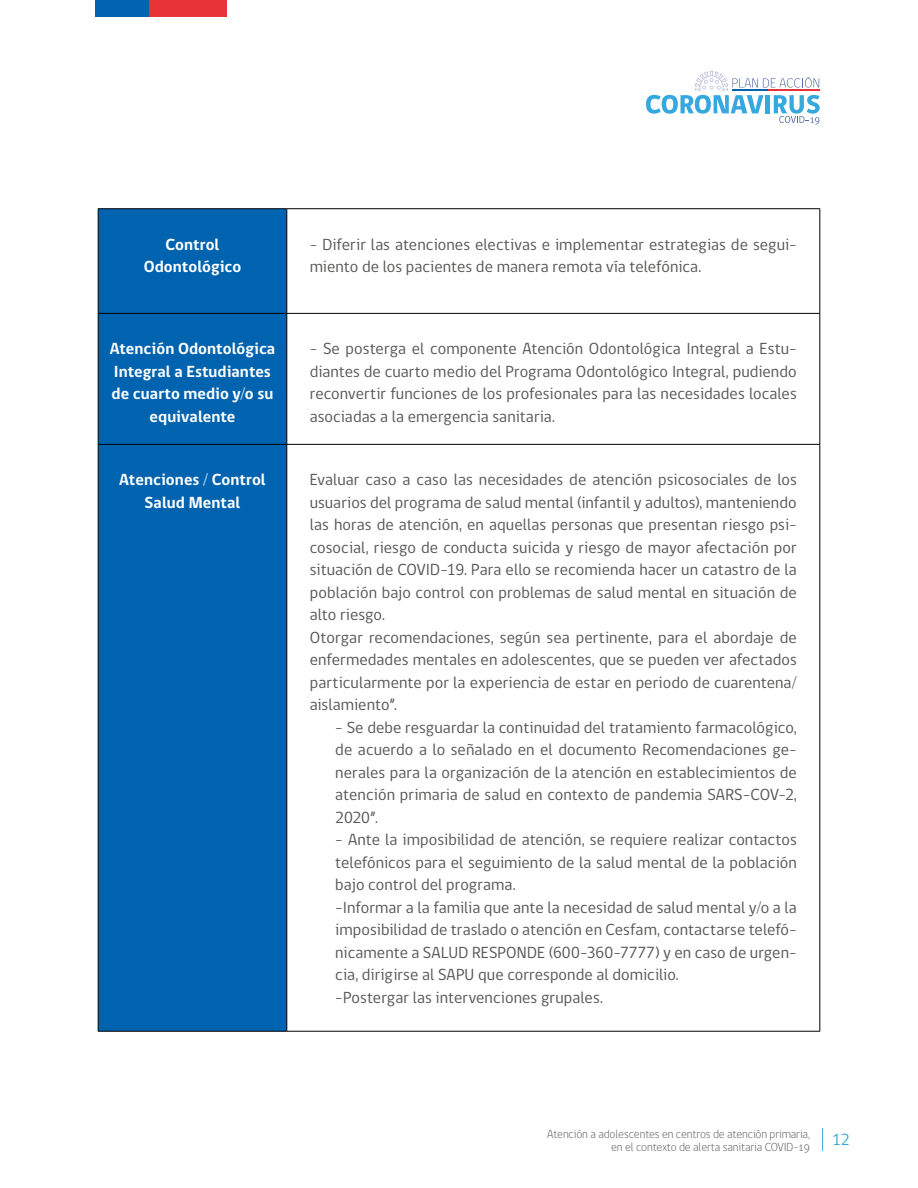
<style>
.page{position:relative;width:918px;height:1188px;background:#fff}
.page>*{position:absolute;margin:0;border:0;box-sizing:border-box;transform-origin:0 0}
.t1{font:16.5px/22.5px "gob CL";letter-spacing:.005em;color:#575756}
.t2{font:700 16.5px/22.5px "gob CL";letter-spacing:.005em;color:#fff;text-align:center}
.t3{font:16.5px "gob CL";color:#36a8e0}
.t4{font:300 12px/13.5px "gob CL";letter-spacing:-.01em;color:#575756;text-align:right}
</style>
<div class="page">
<svg style="left:822px;top:1128px;width:1px;height:23px"></svg>
<div style="left:95px;top:0;width:54px;height:16px;background:#0063b0"></div>
<div style="left:149px;top:0;width:78px;height:16px;background:#e83338"></div>
<svg style="left:646px;top:71px;width:174px;height:54px"></svg>
<div style="left:99px;top:209px;width:187px;height:822px;background:#0063af"></div>
<hr style="left:98px;top:208px;width:189px;height:1px;background:#000">
<hr style="left:287px;top:208px;width:533px;height:1px;background:#000">
<hr style="left:286px;top:209px;width:1px;height:104px;background:#000">
<hr style="left:98px;top:313px;width:189px;height:1px;background:#000">
<hr style="left:287px;top:313px;width:533px;height:1px;background:#000">
<hr style="left:286px;top:314px;width:1px;height:130px;background:#000">
<hr style="left:98px;top:444px;width:189px;height:1px;background:#000">
<hr style="left:287px;top:444px;width:533px;height:1px;background:#000">
<hr style="left:286px;top:445px;width:1px;height:586px;background:#000">
<hr style="left:98px;top:1031px;width:189px;height:1px;background:#000">
<hr style="left:287px;top:1031px;width:533px;height:1px;background:#000">
<hr style="left:98px;top:209px;width:1px;height:104px;background:#000">
<hr style="left:819px;top:209px;width:1px;height:104px;background:#000">
<hr style="left:98px;top:314px;width:1px;height:130px;background:#000">
<hr style="left:819px;top:314px;width:1px;height:130px;background:#000">
<hr style="left:98px;top:445px;width:1px;height:586px;background:#000">
<hr style="left:819px;top:445px;width:1px;height:586px;background:#000">
<p class="t2" style="left:144px;top:233px;width:99px">Control<br>Odontológico</p>
<p class="t1" style="left:310px;top:233px;width:489px">- Diferir las atenciones electivas e implementar estrategias de segui&shy;miento de los pacientes de manera remota vía telefónica.</p>
<p class="t2" style="left:110px;top:338px;width:167px">Atención Odontológica<br>Integral a Estudiantes de cuarto medio y/o su equivalente</p>
<p class="t1" style="left:310px;top:338px;width:489px;text-align:justify">- Se posterga el componente Atención Odontológica Integral a Estu&shy;diantes de cuarto medio del Programa Odontológico Integral, pudiendo reconvertir funciones de los profesionales para las necesidades locales asociadas a la emergencia sanitaria.</p>
<p class="t2" style="left:119px;top:469px;width:148px">Atenciones / Control<br>Salud Mental</p>
<p class="t1" style="left:310px;top:469px;width:489px">Evaluar caso a caso las necesidades de atención psicosociales de los usuarios del programa de salud mental (infantil y adultos), manteniendo las horas de atención, en aquellas personas que presentan riesgo psi&shy;cosocial, riesgo de conducta suicida y riesgo de mayor afectación por situación de COVID-19. Para ello se recomienda hacer un catastro de la población bajo control con problemas de salud mental en situación de alto riesgo.<br>Otorgar recomendaciones, según sea pertinente, para el abordaje de enfermedades mentales en adolescentes, que se pueden ver afectados particularmente por la experiencia de estar en periodo de cuarentena/ aislamiento”.</p>
<p class="t1" style="left:335px;top:716px;width:463px;text-align:justify">- Se debe resguardar la continuidad del tratamiento farmacológico, de acuerdo a lo señalado en el documento Recomendaciones ge&shy;nerales para la organización de la atención en establecimientos de atención primaria de salud en contexto de pandemia SARS-COV-2, 2020”.</p>
<p class="t1" style="left:335px;top:829px;width:463px">- Ante la imposibilidad de atención, se requiere realizar contactos telefónicos para el seguimiento de la salud mental de la población bajo control del programa.<br>-Informar a la familia que ante la necesidad de salud mental y/o a la imposibilidad de traslado o atención en Cesfam, contactarse telefó&shy;nicamente a SALUD RESPONDE (600-360-7777) y en caso de urgen&shy;cia, dirigirse al SAPU que corresponde al domicilio.<br>-Postergar las intervenciones grupales.</p>
<p class="t4" style="left:547px;top:1127px;width:264px">Atención a adolescentes en centros de atención primaria, en el contexto de alerta sanitaria COVID-19</p>
<p class="t3" style="left:832px;top:1129px;width:19px">12</p>
</div>
